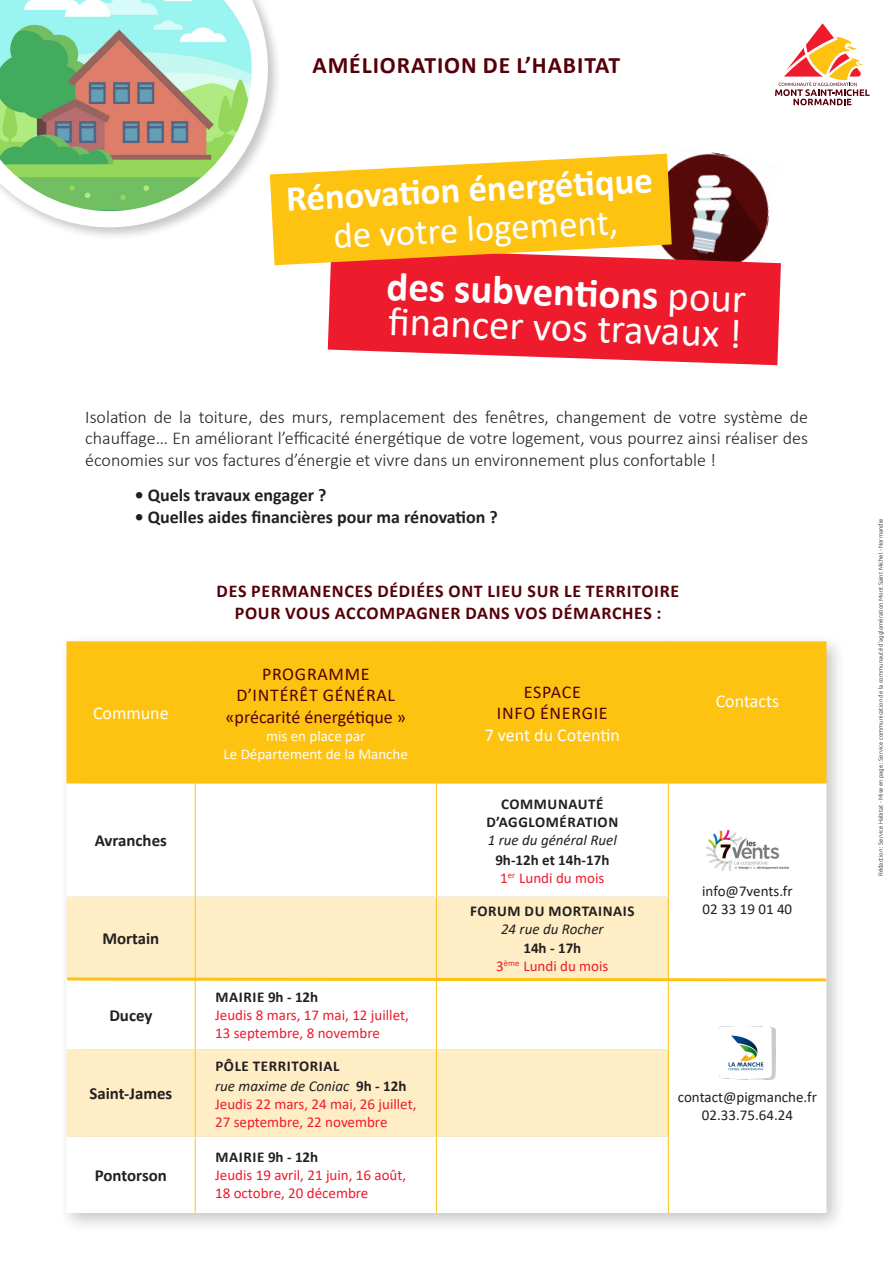
<style>
.page{position:relative;width:893px;height:1263px;background:#fff}
.page>*{position:absolute;margin:0;border:0;box-sizing:border-box;transform-origin:0 0}
.t1{font:40.65px "Calibri";color:#fff}
.t2{font:700 40.65px "Calibri";color:#fff}
.t3{font:700 36.9px "Calibri";color:#fff}
.t4{font:36.9px "Calibri";color:#fff}
.t5{font:700 23.7px "Calibri";letter-spacing:.04em;color:#550008}
.t6{font:300 18px/21.6px "Calibri";color:#231f20;text-align:justify}
.t7{font:700 18px "Calibri";letter-spacing:.04em;color:#550008}
.t8{font:700 18px "Calibri";color:#231f20}
.t9{font:18px "Calibri";letter-spacing:.04em;color:#550008}
.t10{font:18px "Calibri";color:#fff}
.t11{font:18px "Calibri";color:#550008}
.t12{font:700 16.8px "Calibri";color:#231f20}
.t13{font:15px "Calibri";color:#ee1b2d}
.t14{font:700 15px "Calibri";letter-spacing:.04em;color:#231f20}
.t15{font:15px "Calibri";color:#231f20}
.t16{font:italic 15px "Calibri";color:#231f20}
.t17{font:15px "Calibri";color:#fff}
.t18{font:700 15px "Calibri";color:#231f20}
.t19{font:300 6px "Ubuntu";color:#231f20}
.s1{font-weight:400}
.s2{font-weight:700;font-style:normal}
</style>
<div class="page">
<img style="left:662px;top:152px;width:108px;height:95px">
<div style="left:0;top:0;width:282px;height:241px;background:#231f20;opacity:.25"></div>
<svg style="left:0;top:0;width:268px;height:227px"></svg>
<svg style="left:328px;top:247px;width:453px;height:118px;background:#ec2f3f"></svg>
<svg style="left:270px;top:154px;width:402px;height:111px;background:#fcbe2f"></svg>
<div style="left:59px;top:633px;width:787px;height:600px;background:#231f20;opacity:.25"></div>
<div style="left:67px;top:641px;width:759px;height:143px;background:#fec210"></div>
<svg style="left:67px;top:784px;width:759px;height:429px"></svg>
<svg style="left:67px;top:897px;width:601px;height:240px;fill:#feedc5"></svg>
<hr style="left:195px;top:641px;width:1px;height:142px;background:#fec210">
<hr style="left:436px;top:641px;width:1px;height:142px;background:#fec210">
<hr style="left:195px;top:784px;width:1px;height:112px;background:#fec210">
<hr style="left:436px;top:784px;width:1px;height:112px;background:#fec210">
<hr style="left:195px;top:897px;width:1px;height:82px;background:#fec210">
<hr style="left:195px;top:979px;width:1px;height:70px;background:#fec210">
<hr style="left:436px;top:979px;width:1px;height:70px;background:#fec210">
<hr style="left:195px;top:1137px;width:1px;height:75px;background:#fec210">
<hr style="left:436px;top:1137px;width:1px;height:75px;background:#fec210">
<hr style="left:668px;top:641px;width:1px;height:142px;background:#fec210">
<hr style="left:668px;top:784px;width:1px;height:112px;background:#fec210">
<hr style="left:668px;top:979px;width:1px;height:70px;background:#fec210">
<hr style="left:668px;top:1137px;width:1px;height:76px;background:#fec210">
<hr style="left:436px;top:897px;width:1px;height:82px;background:#fec210">
<hr style="left:668px;top:897px;width:1px;height:82px;background:#fec210">
<hr style="left:195px;top:1050px;width:1px;height:86px;background:#fec210">
<hr style="left:436px;top:1050px;width:1px;height:86px;background:#fec210">
<hr style="left:668px;top:1050px;width:1px;height:86px;background:#fec210">
<svg style="left:64px;top:976px;width:765px;height:7px"></svg>
<img style="left:720px;top:1026px;width:55px;height:54px">
<img style="left:706px;top:830px;width:82px;height:40px">
<svg style="left:775px;top:23px;width:95px;height:82px"></svg>
<p class="t5" style="left:312px;top:49px;width:309px">AMÉLIORATION DE L’HABITAT</p>
<p class="t3" style="left:285px;top:173px;width:369px;rotate:-3deg">Rénovati on énergéti que</p>
<p class="t4" style="left:332px;top:211px;width:286px;rotate:-3deg">de votre logement,</p>
<p class="t2" style="left:388px;top:257px;width:361px;rotate:2deg">des subventi ons <span class="s1">pour</span></p>
<p class="t1" style="left:389px;top:293px;width:355px;rotate:2deg">fi nancer vos travaux !</p>
<p class="t6" style="left:85px;top:406px;width:724px">Isolation de la toiture, des murs, remplacement des fenêtres, changement de votre système de chauffage… En améliorant l’efficacité énergétique de votre logement, vous pourrez ainsi réaliser des économies sur vos factures d’énergie et vivre dans un environnement plus confortable !</p>
<p class="t8" style="left:135px;top:482px;width:193px">• Quels travaux engager ?</p>
<p class="t8" style="left:135px;top:504px;width:365px">• Quelles aides financières pour ma rénovation ?</p>
<p class="t10" style="left:93px;top:701px;width:77px">Commune</p>
<p class="t12" style="left:95px;top:829px;width:74px">Avranches</p>
<p class="t12" style="left:102px;top:927px;width:58px">Mortain</p>
<p class="t12" style="left:109px;top:1003px;width:45px">Ducey</p>
<p class="t12" style="left:89px;top:1082px;width:84px">Saint-James</p>
<p class="t12" style="left:95px;top:1164px;width:74px">Pontorson</p>
<p class="t7" style="left:217px;top:579px;width:464px">DES PERMANENCES DÉDIÉES ONT LIEU SUR LE TERRITOIRE</p>
<p class="t7" style="left:235px;top:600px;width:428px">POUR VOUS ACCOMPAGNER DANS VOS DÉMARCHES :</p>
<p class="t9" style="left:262px;top:661px;width:109px">PROGRAMME</p>
<p class="t9" style="left:236px;top:683px;width:160px">D’INTÉRÊT GÉNÉRAL</p>
<p class="t11" style="left:225px;top:704px;width:182px">«précarité énergétique »</p>
<p class="t17" style="left:266px;top:725px;width:101px">mis en place par</p>
<p class="t17" style="left:224px;top:743px;width:186px">Le Département de la Manche</p>
<p class="t14" style="left:215px;top:986px;width:104px">MAIRIE 9h - 12h</p>
<p class="t13" style="left:215px;top:1004px;width:195px">Jeudis 8 mars, 17 mai, 12 juillet,</p>
<p class="t13" style="left:215px;top:1022px;width:166px">13 septembre, 8 novembre</p>
<p class="t9" style="left:524px;top:679px;width:59px">ESPACE</p>
<p class="t9" style="left:497px;top:701px;width:112px">INFO ÉNERGIE</p>
<p class="t10" style="left:485px;top:722px;width:137px">7 vent du Cotentin</p>
<p class="t14" style="left:501px;top:793px;width:104px">COMMUNAUTÉ</p>
<p class="t14" style="left:486px;top:811px;width:133px">D’AGGLOMÉRATION</p>
<p class="t16" style="left:488px;top:829px;width:131px">1 rue du général Ruel</p>
<p class="t18" style="left:495px;top:849px;width:116px">9h-12h et 14h-17h</p>
<p class="t13" style="left:500px;top:867px;width:106px">1<sup>er</sup> Lundi du mois</p>
<p class="t14" style="left:470px;top:900px;width:166px">FORUM DU MORTAINAIS</p>
<p class="t16" style="left:501px;top:918px;width:104px">24 rue du Rocher</p>
<p class="t14" style="left:523px;top:938px;width:59px">14h - 17h</p>
<p class="t13" style="left:496px;top:956px;width:114px">3<sup>ème</sup> Lundi du mois</p>
<p class="t10" style="left:716px;top:688px;width:65px">Contacts</p>
<p class="t15" style="left:702px;top:880px;width:92px">info@7vents.fr</p>
<p class="t15" style="left:703px;top:898px;width:91px">02 33 19 01 40</p>
<p class="t14" style="left:215px;top:1055px;width:126px">PÔLE TERRITORIAL</p>
<p class="t16" style="left:215px;top:1075px;width:193px">rue maxime de Coniac <span class="s2">9h - 12h</span></p>
<p class="t13" style="left:215px;top:1093px;width:203px">Jeudis 22 mars, 24 mai, 26 juillet,</p>
<p class="t13" style="left:215px;top:1111px;width:174px">27 septembre, 22 novembre</p>
<p class="t14" style="left:215px;top:1147px;width:104px">MAIRIE 9h - 12h</p>
<p class="t13" style="left:215px;top:1165px;width:193px">Jeudis 19 avril, 21 juin, 16 août,</p>
<p class="t13" style="left:215px;top:1183px;width:155px">18 octobre, 20 décembre</p>
<p class="t15" style="left:678px;top:1086px;width:141px">contact@pigmanche.fr</p>
<p class="t15" style="left:702px;top:1104px;width:93px">02.33.75.64.24</p>
<p class="t19" style="left:877px;top:876px;width:359px;rotate:-90deg">Rédaction : Service Habitat - Mise en page : Service communication de la communauté d’agglomération Mont Saint Michel - Normandie</p>
</div>
